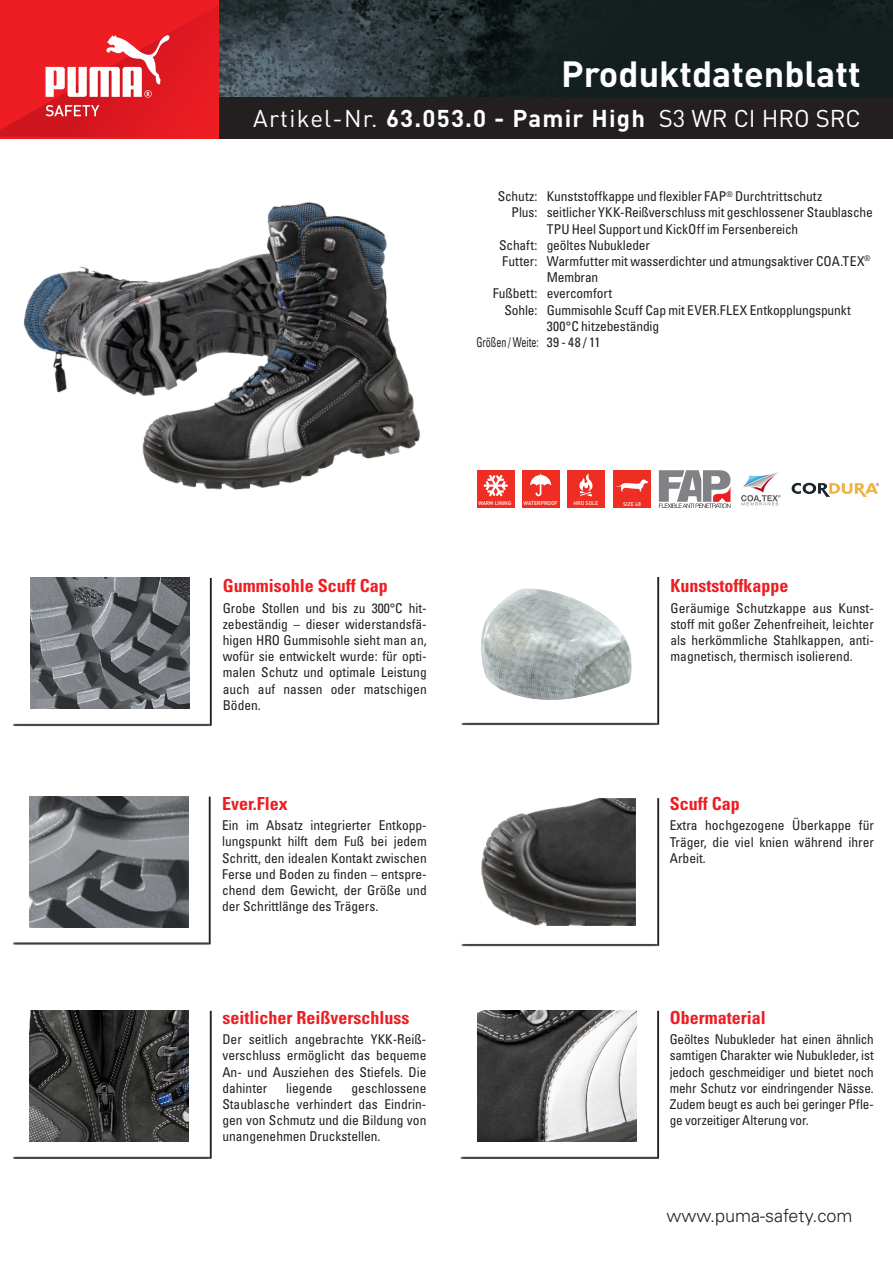
<style>
.page{position:relative;width:893px;height:1263px;background:#fff}
.page>*{position:absolute;margin:0;border:0;box-sizing:border-box;transform-origin:0 0}
.t1{font:700 36px "DIN";color:#fff}
.t2{font:24px "DIN";letter-spacing:.015em;color:#fff}
.t3{font:700 condensed 18px "Univers LT Std";color:#ee1d23}
.t4{font:300 18px "Univers LT Std";color:#231f20}
.fliess{font:condensed 13.5px/16.2px "Univers LT Std";color:#231f20;text-align:justify}
.fliess-2{font:condensed 13.5px "Univers LT Std";color:#231f20;scale:.75 1}
.t5{font:500 5.4px "DIN";color:#fff}
.t6{font:500 5.4px "DIN";color:#fff;scale:.96 1}
.s1{font-weight:700}
</style>
<div class="page">
<hr style="left:13px;top:724px;width:198px;height:2px;background:#231f20">
<hr style="left:210px;top:578px;width:2px;height:147px;background:#231f20">
<img style="left:478px;top:1011px;width:159px;height:130px">
<img style="left:29px;top:1011px;width:159px;height:130px">
<hr style="left:461px;top:1156px;width:198px;height:3px;background:#231f20">
<hr style="left:657px;top:1011px;width:2px;height:147px;background:#231f20">
<hr style="left:462px;top:723px;width:197px;height:2px;background:#231f20">
<hr style="left:657px;top:577px;width:2px;height:147px;background:#231f20">
<img style="left:481px;top:588px;width:151px;height:112px">
<img style="left:791px;top:482px;width:88px;height:15px">
<img style="left:219px;top:0;width:674px;height:97px">
<div style="left:0;top:97px;width:893px;height:41px;background:#231f20"></div>
<div style="left:0;top:0;width:219px;height:138px;background:#ee1d23"></div>
<svg style="left:0;top:6px;width:218px;height:131px"></svg>
<div style="left:739px;top:470px;width:44px;height:38px;background:linear-gradient(to right,#fff,#fff)"></div>
<svg style="left:741px;top:472px;width:41px;height:33px"></svg>
<img style="left:30px;top:578px;width:160px;height:131px">
<img style="left:481px;top:800px;width:153px;height:124px">
<div style="left:477px;top:797px;width:160px;height:130px;border:2px solid #fff"></div>
<hr style="left:462px;top:944px;width:197px;height:2px;background:#231f20">
<hr style="left:657px;top:798px;width:2px;height:148px;background:#231f20">
<img style="left:29px;top:797px;width:159px;height:130px">
<hr style="left:13px;top:942px;width:197px;height:3px;background:#231f20">
<hr style="left:209px;top:797px;width:2px;height:147px;background:#231f20">
<hr style="left:13px;top:1156px;width:198px;height:3px;background:#231f20">
<hr style="left:210px;top:1011px;width:2px;height:147px;background:#231f20">
<img style="left:23px;top:202px;width:398px;height:288px">
<div style="left:613px;top:470px;width:38px;height:38px;background:#ee2e22"></div>
<svg style="left:616px;top:479px;width:32px;height:12px"></svg>
<div style="left:567px;top:470px;width:38px;height:38px;background:#ee2e22"></div>
<svg style="left:579px;top:474px;width:14px;height:23px"></svg>
<div style="left:522px;top:470px;width:38px;height:38px;background:#ee2e22"></div>
<svg style="left:530px;top:473px;width:21px;height:23px"></svg>
<div style="left:477px;top:470px;width:37px;height:38px;background:#ee2e22"></div>
<svg style="left:483px;top:475px;width:25px;height:21px"></svg>
<svg style="left:659px;top:470px;width:71px;height:38px"></svg>
<p class="t1" style="left:561px;top:51px;width:301px">Produktdatenblatt</p>
<p class="t2" style="left:253px;top:103px;width:609px">Artikel-Nr. <span class="s1">63.053.0 - Pamir High</span> S3 WR CI HRO SRC</p>
<p class="fliess" style="left:498px;top:188px;width:326px">Schutz: Kunststoffkappe und flexibler FAP<sup>®</sup> Durchtrittschutz</p>
<p class="fliess" style="left:547px;top:204px;width:327px;text-indent:-35px">Plus: seitlicher YKK-Reißverschluss mit geschlossener Staublasche<br>TPU Heel Support und KickOff im Fersenbereich</p>
<p class="fliess" style="left:499px;top:237px;width:152px">Schaft: geöltes Nubukleder</p>
<p class="fliess" style="left:547px;top:253px;width:325px;text-indent:-45px">Futter: Warmfutter mit wasserdichter und atmungsaktiver COA.TEX<sup>®<br></sup>Membran</p>
<p class="fliess" style="left:493px;top:285px;width:121px">Fußbett: evercomfort</p>
<p class="fliess" style="left:504px;top:301px;width:348px">Sohle: Gummisohle Scuff Cap mit EVER.FLEX Entkopplungspunkt</p>
<p class="fliess" style="left:547px;top:318px;width:114px">300°C hitzebeständig</p>
<p class="fliess-2" style="left:477px;top:334px;width:167px">Größen / Weite: 39 - 48 / 11</p>
<p class="t3" style="left:223px;top:575px;width:167px">Gummisohle Scuff Cap</p>
<p class="fliess" style="left:223px;top:599px;width:206px">Grobe Stollen und bis zu 300°C hit&shy;zebeständig – dieser widerstandsfä&shy;higen HRO Gummisohle sieht man an, wofür sie entwickelt wurde: für opti&shy;malen Schutz und optimale Leistung auch auf nassen oder matschigen Böden.</p>
<p class="t3" style="left:222px;top:792px;width:67px">Ever.Flex</p>
<p class="fliess" style="left:222px;top:817px;width:206px">Ein im Absatz integrierter Entkopp&shy;lungspunkt hilft dem Fuß bei jedem Schritt, den idealen Kontakt zwischen Ferse und Boden zu finden – entspre&shy;chend dem Gewicht, der Größe und der Schrittlänge des Trägers.</p>
<p class="t3" style="left:222px;top:1006px;width:188px">seitlicher Reißverschluss</p>
<p class="fliess" style="left:222px;top:1031px;width:206px">Der seitlich angebrachte YKK-Reiß&shy;verschluss ermöglicht das bequeme An- und Ausziehen des Stiefels. Die dahinter</p>
<p class="fliess" style="left:222px;top:1079px;width:206px;text-indent:129px">geschlossene Staublasche verhindert das Eindrin&shy;gen von Schmutz und die Bildung von unangenehmen Druckstellen.</p>
<p class="fliess" style="left:286px;top:1079px;width:48px">liegende</p>
<p class="t6" style="left:478px;top:499px;width:36px">WARM LINING</p>
<p class="t5" style="left:523px;top:500px;width:36px">WATERPROOF</p>
<p class="t5" style="left:574px;top:500px;width:26px">HRO SOLE</p>
<p class="t5" style="left:623px;top:500px;width:19px">SIZE 48</p>
<p class="t3" style="left:671px;top:575px;width:120px">Kunststoffkappe</p>
<p class="fliess" style="left:671px;top:599px;width:205px">Geräumige Schutzkappe aus Kunst&shy;stoff mit goßer Zehenfreiheit, leichter als herkömmliche Stahlkappen, anti&shy;magnetisch, thermisch isolierend.</p>
<p class="t3" style="left:670px;top:792px;width:72px">Scuff Cap</p>
<p class="fliess" style="left:670px;top:817px;width:206px">Extra hochgezogene Überkappe für Träger, die viel knien während ihrer Arbeit.</p>
<p class="t3" style="left:670px;top:1006px;width:97px">Obermaterial</p>
<p class="fliess" style="left:670px;top:1031px;width:206px">Geöltes Nubukleder hat einen ähnlich samtigen Charakter wie Nubukleder, ist jedoch geschmeidiger und bietet noch mehr Schutz vor eindringender Nässe.<br>Zudem beugt es auch bei geringer Pfle&shy;ge vorzeitiger Alterung vor.</p>
<p class="t4" style="left:667px;top:1205px;width:187px">www.puma-safety.com</p>
</div>
